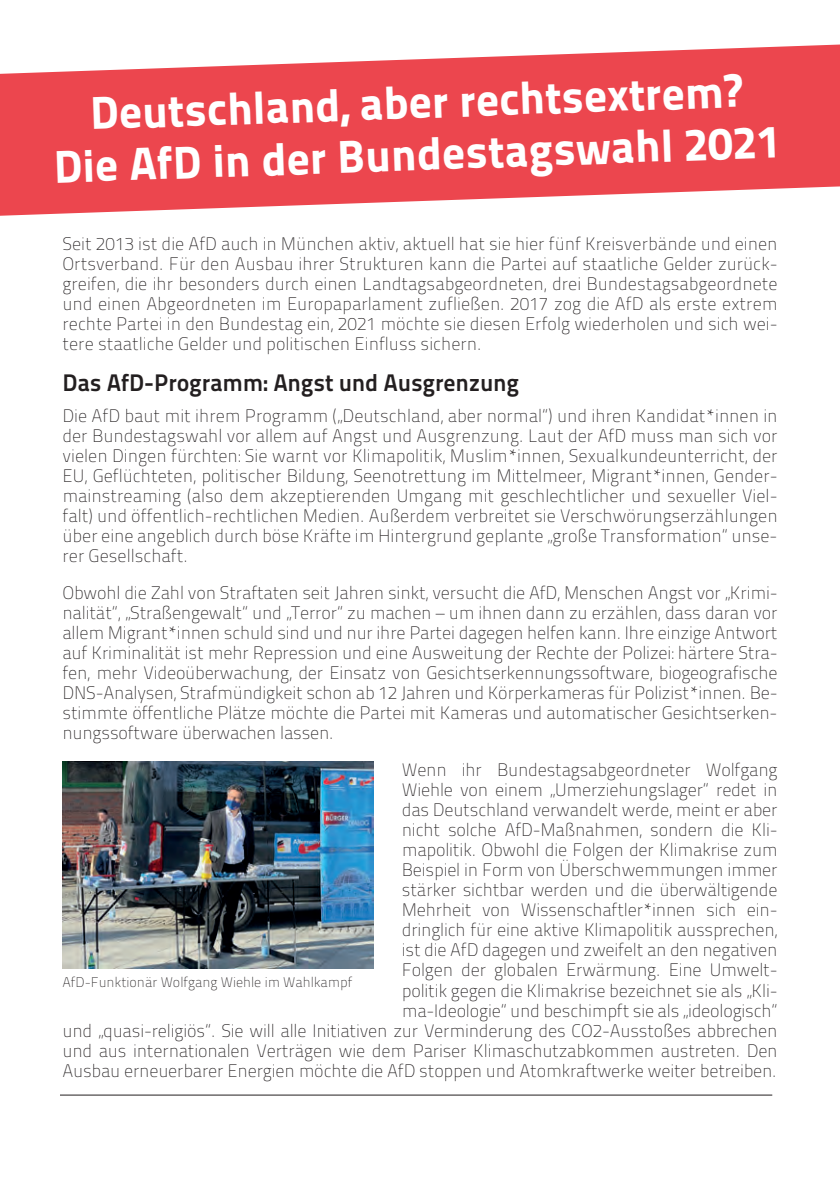
<style>
.page{position:relative;width:840px;height:1191px;background:#fff}
.page>*{position:absolute;margin:0;border:0;box-sizing:border-box;transform-origin:0 0}
.t1{font:46px/52px "Titillium Maps 29 L 999 wt";color:#fff;text-align:center}
.t2{font:24px "Titillium Maps 29 L 800 wt";letter-spacing:-.01em;color:#231f20}
.t3{font:18px/20px "Titillium Maps 29 L 1 wt";letter-spacing:-.01em;color:#231f20;text-align:justify}
.t4{font:14px "Titillium Maps 29 L 1 wt";color:#231f20}
</style>
<div class="page">
<svg style="left:0;top:45px;width:839px;height:171px;fill:#ec464e"></svg>
<img style="left:62px;top:761px;width:311px;height:207px">
<hr style="left:60px;top:1094px;width:711px;height:1px;background:#231f20">
<h1 class="t1" style="left:51px;top:86px;width:729px;rotate:-2deg">Deutschland, aber rechtsextrem?<br>Die AfD in der Bundestagswahl 2021</h1>
<p class="t3" style="left:62px;top:233px;width:716px">Seit 2013 ist die AfD auch in München aktiv, aktuell hat sie hier fünf Kreisverbände und einen Ortsverband. Für den Ausbau ihrer Strukturen kann die Partei auf staatliche Gelder zurück&shy;greifen, die ihr besonders durch einen Landtagsabgeordneten, drei Bundestagsabgeordnete und einen Abgeordneten im Europaparlament zufließen. 2017 zog die AfD als erste extrem rechte Partei in den Bundestag ein, 2021 möchte sie diesen Erfolg wiederholen und sich wei&shy;tere staatliche Gelder und politischen Einfluss sichern.</p>
<h2 class="t2" style="left:62px;top:364px;width:458px">Das AfD-Programm: Angst und Ausgrenzung</h2>
<p class="t3" style="left:62px;top:405px;width:716px">Die AfD baut mit ihrem Programm („Deutschland, aber normal“) und ihren Kandidat*innen in der Bundestagswahl vor allem auf Angst und Ausgrenzung. Laut der AfD muss man sich vor vielen Dingen fürchten: Sie warnt vor Klimapolitik, Muslim*innen, Sexualkundeunterricht, der EU, Geflüchteten, politischer Bildung, Seenotrettung im Mittelmeer, Migrant*innen, Gender&shy;mainstreaming (also dem akzeptierenden Umgang mit geschlechtlicher und sexueller Viel&shy;falt) und öffentlich-rechtlichen Medien. Außerdem verbreitet sie Verschwörungserzählungen über eine angeblich durch böse Kräfte im Hintergrund geplante „große Transformation“ unse&shy;rer Gesellschaft.</p>
<p class="t3" style="left:62px;top:582px;width:716px">Obwohl die Zahl von Straftaten seit Jahren sinkt, versucht die AfD, Menschen Angst vor „Krimi&shy;nalität“, „Straßengewalt“ und „Terror“ zu machen – um ihnen dann zu erzählen, dass daran vor allem Migrant*innen schuld sind und nur ihre Partei dagegen helfen kann. Ihre einzige Antwort auf Kriminalität ist mehr Repression und eine Ausweitung der Rechte der Polizei: härtere Stra&shy;fen, mehr Videoüberwachung, der Einsatz von Gesichtserkennungssoftware, biogeografische DNS-Analysen, Strafmündigkeit schon ab 12 Jahren und Körperkameras für Polizist*innen. Be&shy;stimmte öffentliche Plätze möchte die Partei mit Kameras und automatischer Gesichtserken&shy;nungssoftware überwachen lassen.</p>
<p class="t3" style="left:62px;top:759px;width:716px;text-align:right">Wenn ihr Bundestagsabgeordneter Wolfgang<br>Wiehle von einem „Umerziehungslager“ redet in<br>das Deutschland verwandelt werde, meint er aber<br>nicht solche AfD-Maßnahmen, sondern die Kli-<br>mapolitik. Obwohl die Folgen der Klimakrise zum<br>Beispiel in Form von Überschwemmungen immer<br>stärker sichtbar werden und die überwältigende<br>Mehrheit von Wissenschaftler*innen sich ein-<br>dringlich für eine aktive Klimapolitik aussprechen,<br>ist die AfD dagegen und zweifelt an den negativen<br>Folgen der globalen Erwärmung. Eine Umwelt-<br>politik gegen die Klimakrise bezeichnet sie als „Kli-<br>ma-Ideologie“ und beschimpft sie als „ideologisch“<br>und „quasi-religiös“. Sie will alle Initiativen zur Verminderung des CO2-Ausstoßes abbrechen und aus internationalen Verträgen wie dem Pariser Klimaschutzabkommen austreten. Den Ausbau erneuerbarer Energien möchte die AfD stoppen und Atomkraftwerke weiter betreiben.</p>
<p class="t4" style="left:62px;top:972px;width:291px">AfD-Funktionär Wolfgang Wiehle im Wahlkampf</p>
</div>
